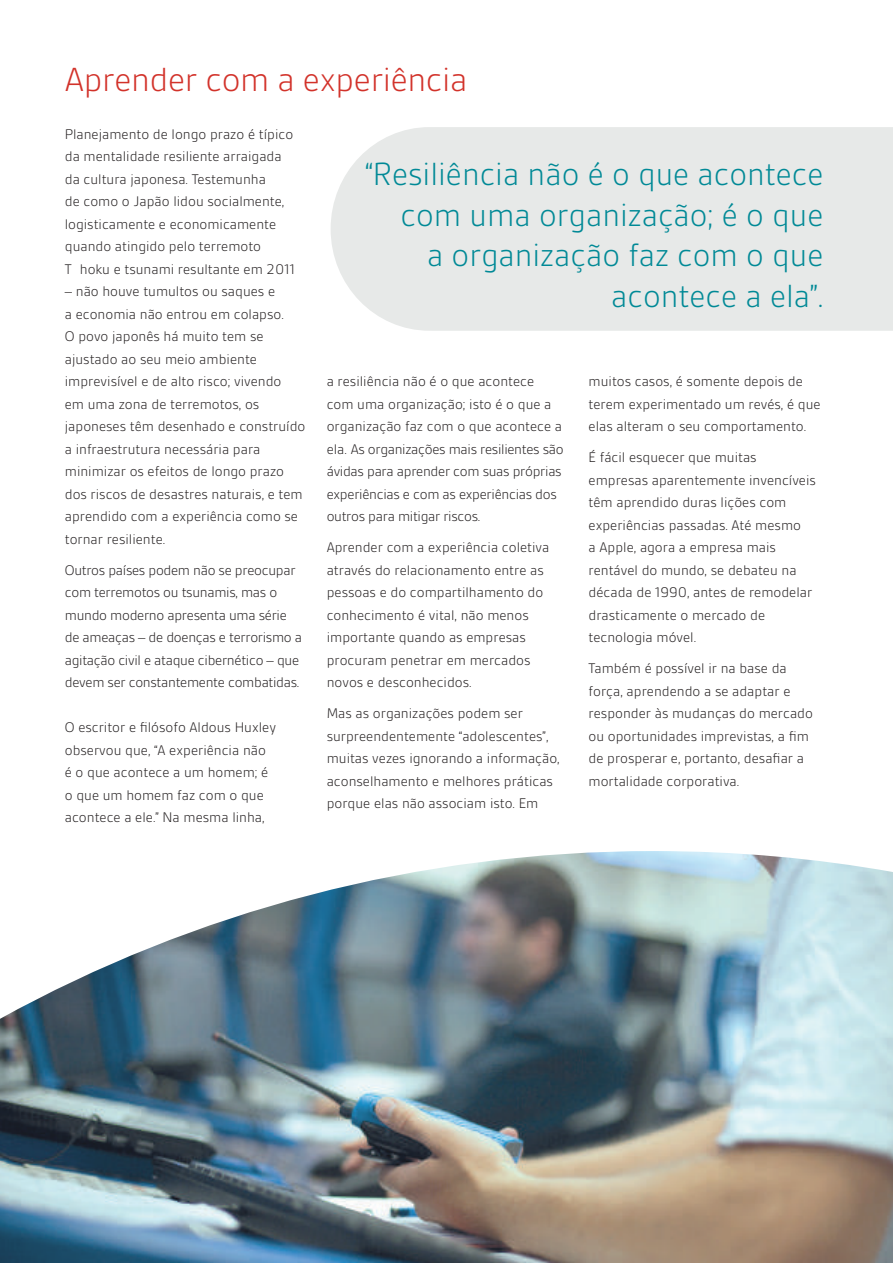
<style>
.page{position:relative;width:893px;height:1263px;background:#fff}
.page>*{position:absolute;margin:0;border:0;box-sizing:border-box;transform-origin:0 0}
.t1{font:300 36px "BSI Gesta";letter-spacing:-.01em;color:#d2322a}
.t2{font:300 34.5px/40.5px "BSI Gesta";color:#008996;text-align:right}
.t3{font:300 15px/22.5px "BSI Gesta";color:#231f20}
.t4{font:300 15px/22.5px "BSI Gesta";letter-spacing:-.02em;color:#231f20}
</style>
<div class="page">
<img style="left:0;top:851px;width:893px;height:412px">
<div style="left:331px;top:127px;width:562px;height:204px;background:#e7e9e8"></div>
<h1 class="t1" style="left:65px;top:61px;width:404px">Aprender com a experiência</h1>
<p class="t3" style="left:65px;top:123px;width:232px">Planejamento de longo prazo é típico da mentalidade resiliente arraigada da cultura japonesa. Testemunha<br>de como o Japão lidou socialmente, logisticamente e economicamente quando atingido pelo terremoto Tōhoku e tsunami resultante em 2011</p>
<p class="t3" style="left:65px;top:280px;width:242px">– não houve tumultos ou saques e<br>a economia não entrou em colapso.<br>O povo japonês há muito tem se ajustado ao seu meio ambiente imprevisível e de alto risco; vivendo<br>em uma zona de terremotos, os japoneses têm desenhado e construído a infraestrutura necessária para minimizar os efeitos de longo prazo dos riscos de desastres naturais, e tem aprendido com a experiência como se tornar resiliente.</p>
<p class="t4" style="left:65px;top:559px;width:239px">Outros países podem não se preocupar com terremotos ou tsunamis, mas o mundo moderno apresenta uma série de ameaças – de doenças e terrorismo a agitação civil e ataque cibernético – que devem ser constantemente combatidas.</p>
<p class="t3" style="left:65px;top:716px;width:213px">O escritor e filósofo Aldous Huxley observou que, “A experiência não é o que acontece a um homem; é o que um homem faz com o que acontece a ele.” Na mesma linha,</p>
<h2 class="t2" style="left:365px;top:154px;width:460px">“Resiliência não é o que acontece com uma organização; é o que<br>a organização faz com o que acontece a ela”.</h2>
<p class="t4" style="left:327px;top:370px;width:238px">a resiliência não é o que acontece com uma organização; isto é o que a organização faz com o que acontece a ela. As organizações mais resilientes são ávidas para aprender com suas próprias experiências e com as experiências dos outros para mitigar riscos.</p>
<p class="t3" style="left:327px;top:536px;width:224px">Aprender com a experiência coletiva através do relacionamento entre as pessoas e do compartilhamento do conhecimento é vital, não menos importante quando as empresas procuram penetrar em mercados novos e desconhecidos.</p>
<p class="t3" style="left:327px;top:702px;width:235px">Mas as organizações podem ser surpreendentemente “adolescentes”, muitas vezes ignorando a informação, aconselhamento e melhores práticas porque elas não associam isto. Em</p>
<p class="t3" style="left:589px;top:370px;width:234px">muitos casos, é somente depois de terem experimentado um revés, é que elas alteram o seu comportamento.</p>
<p class="t3" style="left:589px;top:446px;width:229px">É fácil esquecer que muitas empresas aparentemente invencíveis têm aprendido duras lições com experiências passadas. Até mesmo<br>a Apple, agora a empresa mais rentável do mundo, se debateu na década de 1990, antes de remodelar drasticamente o mercado de tecnologia móvel.</p>
<p class="t3" style="left:589px;top:657px;width:226px">Também é possível ir na base da força, aprendendo a se adaptar e responder às mudanças do mercado ou oportunidades imprevistas, a fim de prosperar e, portanto, desafiar a mortalidade corporativa.</p>
</div>
